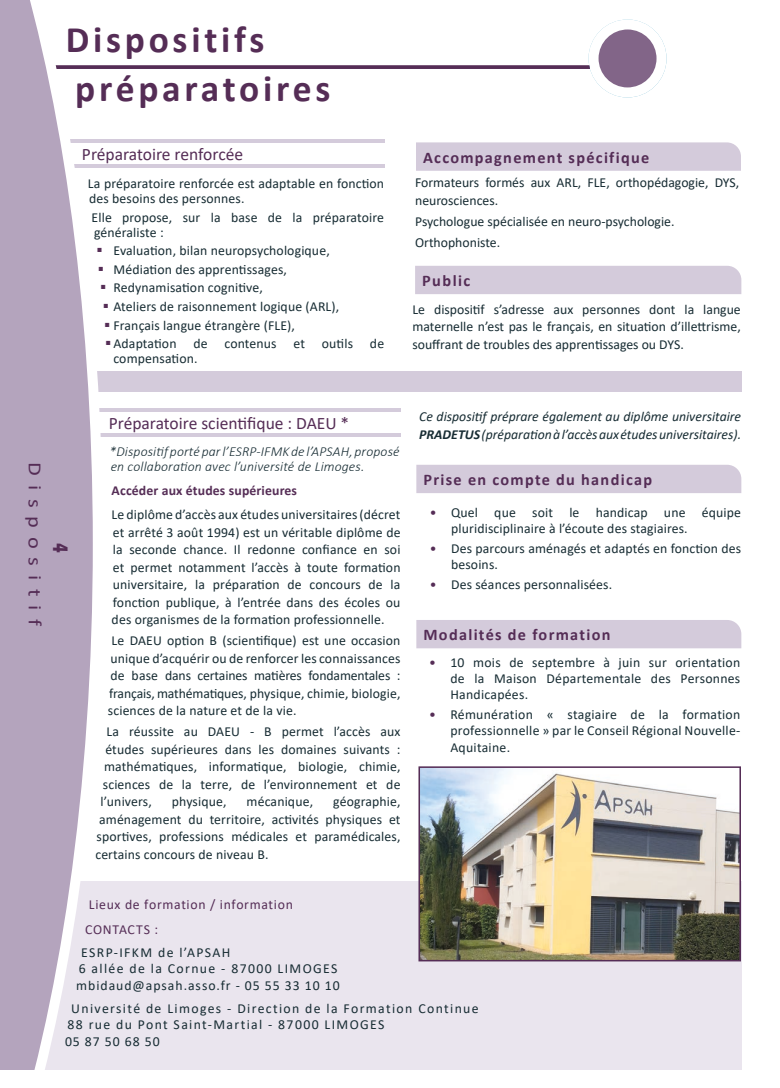
<style>
.page{position:relative;width:780px;height:1088px;background:#fff}
.page>*{position:absolute;margin:0;border:0;box-sizing:border-box;transform-origin:0 0}
.TITRE_FORMATION{font:700 37.5px "Calibri";letter-spacing:.1em;color:#552d56}
.Style_de_paragraphe_6{font:700 21.62px "Eras ITC";color:#552d56;scale:.69 1}
.TITRE_FORMATION-2{font:18.75px "Calibri";letter-spacing:.39em;color:#552d56;scale:1.2 1}
.puces_dans_article_noir{font:17.5px "Calibri";color:#552d56}
.sous_titres_blancs{font:700 16.25px "Calibri";letter-spacing:.08em;color:#552d56}
.puces_dans_article_noir-2{font:13.75px/17.5px "Calibri";letter-spacing:.01em;color:#172c33;text-align:justify}
.article_noir{font:13.75px/17.5px "Calibri";color:#172c33}
.puces_dans_article_noir-3{font:13.75px "Calibri";letter-spacing:.1em;color:#172c33}
.puces_dans_article_noir-4{font:italic 13.75px/17.5px "Calibri";color:#172c33}
.puces_dans_article_noir-5{font:italic 300 13.75px/15px "Calibri";letter-spacing:.01em;color:#172c33}
.ETAB_ET_CONTACTS{font:13.75px "Calibri";letter-spacing:.05em;color:#552d56}
.puces_dans_article_noir-6{font:13.75px "Calibri";letter-spacing:.07em;color:#172c33}
.article_noir-2{font:700 13.75px "Calibri";letter-spacing:.01em;color:#552d56}
.s1{font-weight:700}
.s2{color:#552d56}
</style>
<div class="page">
<svg style="left:103px;top:65px;width:484px;height:4px;background:#5f3960"></svg>
<svg style="left:587px;top:19px;width:80px;height:79px"></svg>
<div style="left:0;top:881px;width:741px;height:207px;background:#eae5ee"></div>
<div style="left:415px;top:266px;width:326px;height:28px;background:#d4cbdb"></div>
<div style="left:81px;top:371px;width:660px;height:21px;background:#d4cbdb"></div>
<div style="left:53px;top:139px;width:331px;height:29px;background:#d4cbdb"></div>
<div style="left:53px;top:143px;width:337px;height:21px;background:#fff"></div>
<div style="left:69px;top:408px;width:331px;height:28px;background:#d4cbdb"></div>
<div style="left:50px;top:412px;width:354px;height:21px;background:#fff"></div>
<svg style="left:0;top:0;width:103px;height:1070px"></svg>
<svg style="left:416px;top:142px;width:325px;height:29px;background:#d5ccdb"></svg>
<div style="left:416px;top:465px;width:325px;height:28px;background:#d4cbdb"></div>
<div style="left:416px;top:620px;width:325px;height:28px;background:#d4cbdb"></div>
<img style="left:421px;top:769px;width:317px;height:189px">
<div style="left:418px;top:766px;width:323px;height:195px;border:2px solid #552d56"></div>
<div style="left:0;top:1070px;width:780px;height:18px;background:#fff"></div>
<svg style="left:98px;top:248px;width:4px;height:4px"></svg>
<svg style="left:99px;top:267px;width:4px;height:4px"></svg>
<p class="TITRE_FORMATION" style="left:66px;top:13px;width:200px">Dispositifs</p>
<p class="TITRE_FORMATION" style="left:75px;top:62px;width:257px">préparatoires</p>
<p class="puces_dans_article_noir" style="left:82px;top:142px;width:163px">Préparatoire renforcée</p>
<p class="article_noir" style="left:88px;top:176px;width:298px;line-height:15px">La préparatoire renforcée est adaptable en fonction des besoins des personnes.</p>
<p class="article_noir" style="left:92px;top:209px;width:294px;line-height:15px">Elle propose, sur la base de la préparatoire généraliste :</p>
<p class="puces_dans_article_noir-2" style="left:113px;top:242px;width:218px">Evaluation, bilan neuropsychologique,</p>
<p class="puces_dans_article_noir-2" style="left:113px;top:260px;width:175px">Médiation des apprentissages,</p>
<p class="puces_dans_article_noir-2" style="left:113px;top:279px;width:151px">Redynamisation cognitive,</p>
<p class="puces_dans_article_noir-2" style="left:113px;top:297px;width:227px">Ateliers de raisonnement logique (ARL),</p>
<p class="puces_dans_article_noir-2" style="left:113px;top:316px;width:183px">Français langue étrangère (FLE),</p>
<p class="puces_dans_article_noir-2" style="left:113px;top:336px;width:272px;line-height:15px">Adaptation de contenus et outils de compensation.</p>
<p class="sous_titres_blancs" style="left:423px;top:146px;width:228px">Accompagnement spécifique</p>
<p class="article_noir" style="left:415px;top:173px;width:325px">Formateurs formés aux ARL, FLE, orthopédagogie, DYS, neurosciences.</p>
<p class="article_noir" style="left:415px;top:212px;width:261px">Psychologue spécialisée en neuro-psychologie.</p>
<p class="article_noir" style="left:415px;top:233px;width:87px">Orthophoniste.</p>
<p class="sous_titres_blancs" style="left:422px;top:269px;width:50px">Public</p>
<p class="article_noir" style="left:412px;top:300px;width:330px;text-align:justify">Le dispositif s’adresse aux personnes dont la langue maternelle n’est pas le français, en situation d’illettrisme, souffrant de troubles des apprentissages ou DYS.</p>
<p class="TITRE_FORMATION-2" style="left:48px;top:462px;width:138px;rotate:90deg">Dispositif</p>
<p class="Style_de_paragraphe_6" style="left:73px;top:543px;width:16px;rotate:90deg">4</p>
<p class="puces_dans_article_noir" style="left:109px;top:411px;width:242px">Préparatoire scientifique : DAEU *</p>
<p class="puces_dans_article_noir-5" style="left:109px;top:444px;width:292px">*Dispositif porté par l’ESRP-IFMK de l’APSAH, proposé en collaboration avec l’université de Limoges.</p>
<p class="article_noir-2" style="left:112px;top:480px;width:187px">Accéder aux études supérieures</p>
<p class="puces_dans_article_noir-2" style="left:112px;top:505px;width:290px">Le diplôme d’accès aux études universitaires (décret et arrêté 3 août 1994) est un véritable diplôme de la seconde chance. Il redonne confiance en soi et permet notamment l’accès à toute formation universitaire, la préparation de concours de la fonction publique, à l’entrée dans des écoles ou des organismes de la formation professionnelle.</p>
<p class="puces_dans_article_noir-2" style="left:108px;top:632px;width:294px">Le DAEU option B (scientifique) est une occasion unique d’acquérir ou de renforcer les connaissances de base dans certaines matières fondamentales : français, mathématiques, physique, chimie, biologie, sciences de la nature et de la vie.</p>
<p class="puces_dans_article_noir-2" style="left:107px;top:723px;width:295px">La réussite au DAEU - B permet l’accès aux</p>
<p class="puces_dans_article_noir-2" style="left:105px;top:740px;width:296px">études supérieures dans les domaines suivants :</p>
<p class="puces_dans_article_noir-2" style="left:104px;top:758px;width:298px">mathématiques, informatique, biologie, chimie,</p>
<p class="puces_dans_article_noir-2" style="left:103px;top:775px;width:299px">sciences de la terre, de l’environnement et de</p>
<p class="puces_dans_article_noir-2" style="left:100px;top:793px;width:53px">l’univers,</p>
<p class="puces_dans_article_noir-2" style="left:172px;top:793px;width:56px">physique,</p>
<p class="puces_dans_article_noir-2" style="left:246px;top:793px;width:68px">mécanique,</p>
<p class="puces_dans_article_noir-2" style="left:95px;top:793px;width:306px;text-indent:238px">géographie, aménagement du territoire, activités physiques et sportives, professions médicales et paramédicales, certains concours de niveau B.</p>
<p class="puces_dans_article_noir-4" style="left:419px;top:407px;width:323px">Ce dispositif préprare également au diplôme universitaire<br><span class="s1">PRADETUS</span> (préparation à l’accès aux études universitaires).</p>
<p class="sous_titres_blancs" style="left:423px;top:468px;width:230px">Prise en compte du handicap</p>
<p class="puces_dans_article_noir-2" style="left:451px;top:504px;width:291px;line-height:16.2px;text-indent:-21px"><span class="s2">•</span> Quel que soit le handicap une équipe pluridisciplinaire à l’écoute des stagiaires.</p>
<p class="puces_dans_article_noir-2" style="left:451px;top:540px;width:291px;line-height:16.2px;text-indent:-21px"><span class="s2">•</span> Des parcours aménagés et adaptés en fonction des besoins.</p>
<p class="puces_dans_article_noir-2" style="left:430px;top:575px;width:184px"><span class="s2">•</span> Des séances personnalisées.</p>
<p class="sous_titres_blancs" style="left:423px;top:623px;width:188px">Modalités de formation</p>
<p class="puces_dans_article_noir-2" style="left:450px;top:654px;width:291px;line-height:16.2px;text-indent:-21px"><span class="s2">•</span> 10 mois de septembre à juin sur orientation de la Maison Départementale des Personnes Handicapées.</p>
<p class="puces_dans_article_noir-2" style="left:450px;top:706px;width:291px;line-height:16.2px;text-indent:-21px"><span class="s2">•</span> Rémunération « stagiaire de la formation professionnelle » par le Conseil Régional Nouvelle-Aquitaine.</p>
<p class="ETAB_ET_CONTACTS" style="left:89px;top:895px;width:205px">Lieux de formation / information</p>
<p class="ETAB_ET_CONTACTS" style="left:85px;top:920px;width:75px">CONTACTS :</p>
<p class="puces_dans_article_noir-3" style="left:81px;top:943px;width:150px">ESRP-IFKM de l’APSAH</p>
<p class="puces_dans_article_noir-3" style="left:79px;top:959px;width:260px">6 allée de la Cornue - 87000 LIMOGES</p>
<p class="puces_dans_article_noir-6" style="left:76px;top:975px;width:265px">mbidaud@apsah.asso.fr - 05 55 33 10 10</p>
<p class="puces_dans_article_noir-3" style="left:71px;top:999px;width:409px">Université de Limoges - Direction de la Formation Continue</p>
<p class="puces_dans_article_noir-3" style="left:67px;top:1015px;width:318px">88 rue du Pont Saint-Martial - 87000 LIMOGES</p>
<p class="puces_dans_article_noir-2" style="left:65px;top:1032px;width:96px">05 87 50 68 50</p>
</div>
